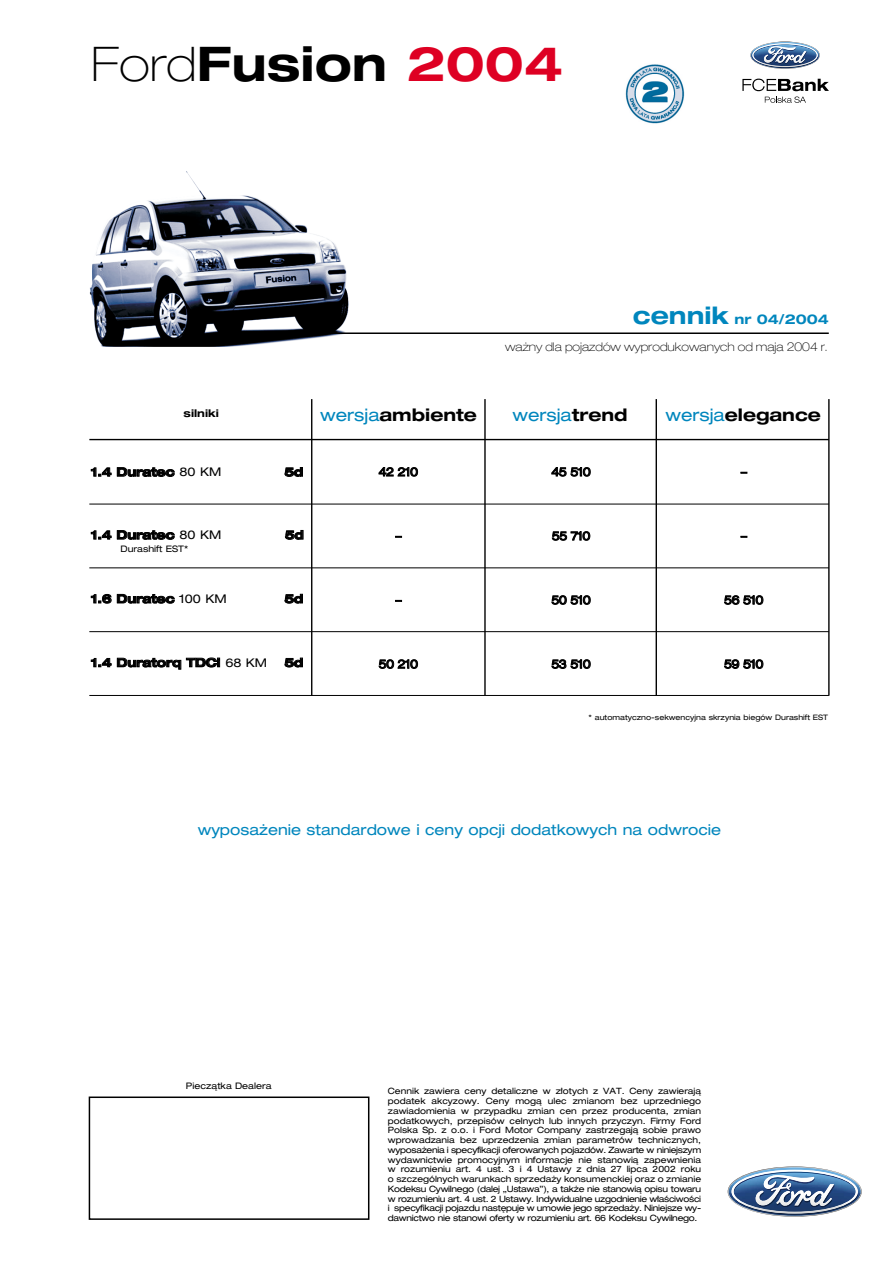
<style>
.page{position:relative;width:893px;height:1262px;background:#fff}
.page>*{position:absolute;margin:0;border:0;box-sizing:border-box;transform-origin:0 0}
.t1{font:47.85px "Phelvetica Neu Bold Extended";color:#000}
.t2{font:17.25px "Phelvetica Neu Bold Extended";color:#000}
.t3{font:17.25px "Phelvetica Neu Extended";color:#0086bd}
.t4{font:15px "Phelvetica Neu Extended";color:#0086bd}
.t5{font:13.5px "Phelvetica Neu Bold Extended";color:#0086bd}
.t6{font:12px "Phelvetica Neu Bold Extended";letter-spacing:-.005em;color:#000}
.t7{font:12px "Phelvetica Neu Extended";letter-spacing:-.04em;color:#000}
.t8{font:12px "Phelvetica Neu Thin Extended";color:#000}
.t9{font:10.5px "Phelvetica Neu Bold Extended";color:#000}
.t10{font:9px "Phelvetica Neu Extended";color:#000}
.t11{font:8.7px/9.8px "Phelvetica Neu Extended";letter-spacing:-.035em;color:#000;text-align:justify}
.t12{font:7.5px "Phelvetica Neu Extended";color:#000}
.s1{font-family:"Phelvetica Neu Thin Extended"}
.s2{color:#de0023}
.s3{font-size:24px}
.s4{font-family:"Phelvetica Neu Extended";color:#0086bd}
.s5{font-family:"Phelvetica Neu Bold Extended";color:#000}
.s6{font-family:"Phelvetica Neu Extended"}
</style>
<div class="page">
<img style="left:89px;top:171px;width:260px;height:174px">
<hr style="left:326px;top:332px;width:502px;height:2px;background:#000">
<svg style="left:780px;top:1188px;width:82px;height:29px"></svg>
<svg style="left:727px;top:1166px;width:134px;height:50px"></svg>
<img style="left:755px;top:1174px;width:59px;height:31px">
<div style="left:89px;top:1096px;width:280px;height:123px;border:2px solid #000"></div>
<hr style="left:311px;top:399px;width:1px;height:296px;background:#000">
<hr style="left:484px;top:399px;width:1px;height:296px;background:#000">
<hr style="left:655px;top:399px;width:2px;height:296px;background:#000">
<hr style="left:828px;top:399px;width:1px;height:296px;background:#000">
<hr style="left:89px;top:439px;width:739px;height:1px;background:#000">
<hr style="left:89px;top:504px;width:739px;height:1px;background:#000">
<hr style="left:89px;top:567px;width:739px;height:1px;background:#000">
<hr style="left:89px;top:631px;width:739px;height:1px;background:#000">
<hr style="left:89px;top:695px;width:739px;height:1px;background:#000">
<img style="left:625px;top:64px;width:60px;height:60px">
<svg style="left:750px;top:42px;width:69px;height:27px"></svg>
<img style="left:750px;top:42px;width:69px;height:18px">
<svg style="left:752px;top:43px;width:66px;height:25px"></svg>
<img style="left:763px;top:46px;width:32px;height:17px">
<svg style="left:742px;top:79px;width:87px;height:24px"></svg>
<h1 class="t1" style="left:91px;top:47px;width:473px"><span class="s1">Ford</span>Fusion <span class="s2">2004</span></h1>
<h3 class="t5" style="left:633px;top:314px;width:197px"><span class="s3">cennik</span> nr 04/2004</h3>
<h3 class="t8" style="left:505px;top:342px;width:324px">wa˝ny dla pojazdów wyprodukowanych od maja 2004 r.</h3>
<p class="t9" style="left:183px;top:410px;width:37px">silniki</p>
<h2 class="t2" style="left:320px;top:408px;width:158px"><span class="s4">wersja</span>ambiente</h2>
<h2 class="t3" style="left:512px;top:408px;width:117px">wersja<span class="s5">trend</span></h2>
<h2 class="t2" style="left:665px;top:408px;width:157px"><span class="s4">wersja</span>elegance</h2>
<h3 class="t6" style="left:91px;top:467px;width:132px">1.4 Duratec <span class="s6">80 KM</span></h3>
<h3 class="t6" style="left:284px;top:467px;width:20px">5d</h3>
<h3 class="t7" style="left:378px;top:467px;width:41px">42 210</h3>
<h3 class="t7" style="left:551px;top:467px;width:41px">45 510</h3>
<h3 class="t7" style="left:741px;top:467px;width:7px">–</h3>
<h3 class="t6" style="left:91px;top:530px;width:132px">1.4 Duratec <span class="s6">80 KM</span></h3>
<h3 class="t6" style="left:285px;top:530px;width:20px">5d</h3>
<h3 class="t7" style="left:395px;top:531px;width:7px">–</h3>
<h3 class="t7" style="left:552px;top:531px;width:40px">55 710</h3>
<h3 class="t7" style="left:741px;top:531px;width:7px">–</h3>
<p class="t10" style="left:121px;top:545px;width:69px">Durashift EST*</p>
<h3 class="t6" style="left:91px;top:594px;width:137px">1.6 Duratec <span class="s6">100 KM</span></h3>
<h3 class="t6" style="left:284px;top:594px;width:20px">5d</h3>
<h3 class="t7" style="left:395px;top:595px;width:7px">–</h3>
<h3 class="t7" style="left:551px;top:595px;width:41px">50 510</h3>
<h3 class="t7" style="left:724px;top:595px;width:41px">56 510</h3>
<h3 class="t6" style="left:91px;top:658px;width:178px">1.4 Duratorq TDCi <span class="s6">68 KM</span></h3>
<h3 class="t6" style="left:284px;top:658px;width:20px">5d</h3>
<h3 class="t7" style="left:378px;top:659px;width:41px">50 210</h3>
<h3 class="t7" style="left:551px;top:659px;width:41px">53 510</h3>
<h3 class="t7" style="left:724px;top:659px;width:41px">59 510</h3>
<p class="t12" style="left:588px;top:714px;width:241px">* automatyczno-sekwencyjna skrzynia biegów Durashift EST</p>
<h3 class="t4" style="left:198px;top:823px;width:525px">wyposa˝enie standardowe i ceny opcji dodatkowych na odwrocie</h3>
<p class="t10" style="left:186px;top:1082px;width:87px">Pieczàtka Dealera</p>
<p class="t11" style="left:388px;top:1087px;width:315px">Cennik zawiera ceny detaliczne w z∏otych z VAT. Ceny zawierajà podatek akcyzowy. Ceny mogà ulec zmianom bez uprzedniego zawiadomienia w przypadku zmian cen przez producenta, zmian podatkowych, przepisów celnych lub innych przyczyn. Firmy Ford Polska Sp. z o.o. i Ford Motor Company zastrzegajà sobie prawo wprowadzania bez uprzedzenia zmian parametrów technicznych, wyposa˝enia i specyfikacji oferowanych pojazdów. Zawarte w niniejszym wydawnictwie promocyjnym informacje nie stanowià zapewnienia w rozumieniu art. 4 ust. 3 i 4 Ustawy z dnia 27 lipca 2002 roku o szczególnych warunkach sprzeda˝y konsumenckiej oraz o zmianie Kodeksu Cywilnego (dalej „Ustawa”), a tak˝e nie stanowià opisu towaru w rozumieniu art. 4 ust. 2 Ustawy. Indywidualne uzgodnienie w∏aÊciwoÊci i specyfikacji pojazdu nast´puje w umowie jego sprzeda˝y. Niniejsze wy&shy;dawnictwo nie stanowi oferty w rozumieniu art. 66 Kodeksu Cywilnego.</p>
</div>
